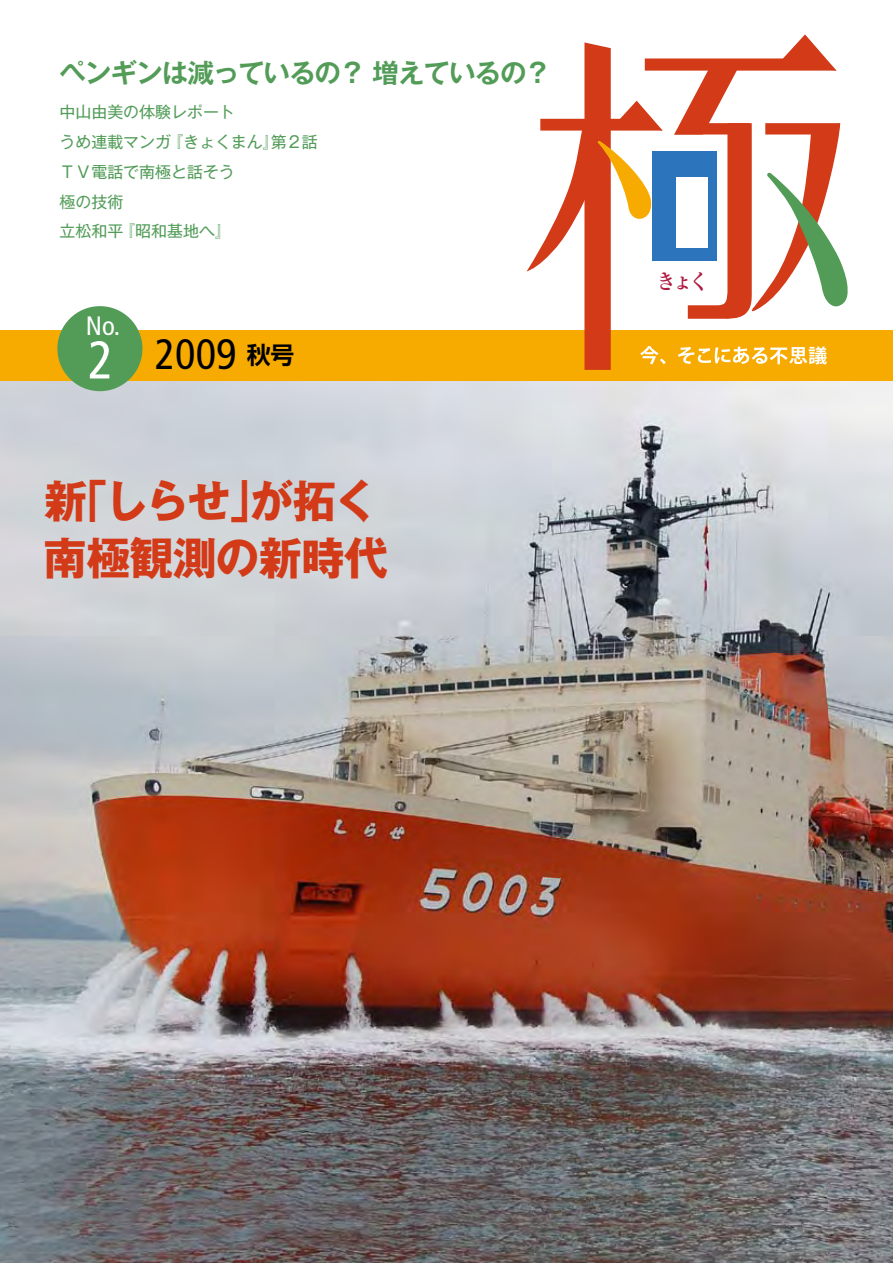
<style>
.page{position:relative;width:893px;height:1263px;background:#fff}
.page>*{position:absolute;margin:0;border:0;box-sizing:border-box;transform-origin:0 0}
.t1{font:condensed 53.1px "Frutiger LT Std";color:#fff}
.t2{font:700 44.7px/56.1px "Gothic MB101 Pr 5";letter-spacing:-.02em;color:#d23a18}
.t3{font:condensed 42.45px "Frutiger LT Std";color:#000}
.t4{font:700 26.55px "Gothic MB101 Pr 5 De";letter-spacing:-.04em;color:#529c58}
.t5{font:condensed 26.55px "Frutiger LT Std";color:#fff}
.t6{font:700 20.25px "Ryumin Pr 5";color:#af1b40}
.t7{font:15.9px/29.7px "Gothic MB101 Pr 5";color:#529c58}
.s1{font-family:"Shin Go Pr 5 De";font-weight:700;font-stretch:normal;font-size:23.85px}
</style>
<div class="page">
<img style="left:0;top:380px;width:893px;height:883px">
<div style="left:0;top:330px;width:893px;height:50px;background:#f7ab00"></div>
<div style="left:57px;top:306px;width:85px;height:85px;background:#529c58;border-radius:50%"></div>
<svg style="left:527px;top:34px;width:321px;height:336px"></svg>
<h3 class="t4" style="left:59px;top:51px;width:493px">ペンギンは減っているの？ 増えているの？</h3>
<p class="t7" style="left:60px;top:96px;width:260px">中山由美の体験レポート<br>うめ連載マンガ『きょくまん』第2話<br>ＴＶ電話で南極と話そう<br>極の技術<br>立松和平『昭和基地へ』</p>
<h3 class="t5" style="left:86px;top:310px;width:36px">No.</h3>
<h1 class="t1" style="left:88px;top:329px;width:27px">2</h1>
<h3 class="t3" style="left:155px;top:330px;width:141px">2009 <span class="s1">秋号</span></h3>
<h2 class="t2" style="left:43px;top:470px;width:346px">新「しらせ」が拓く南極観測の新時代</h2>
<p class="t6" style="left:656px;top:265px;width:55px">きょく</p>
</div>
